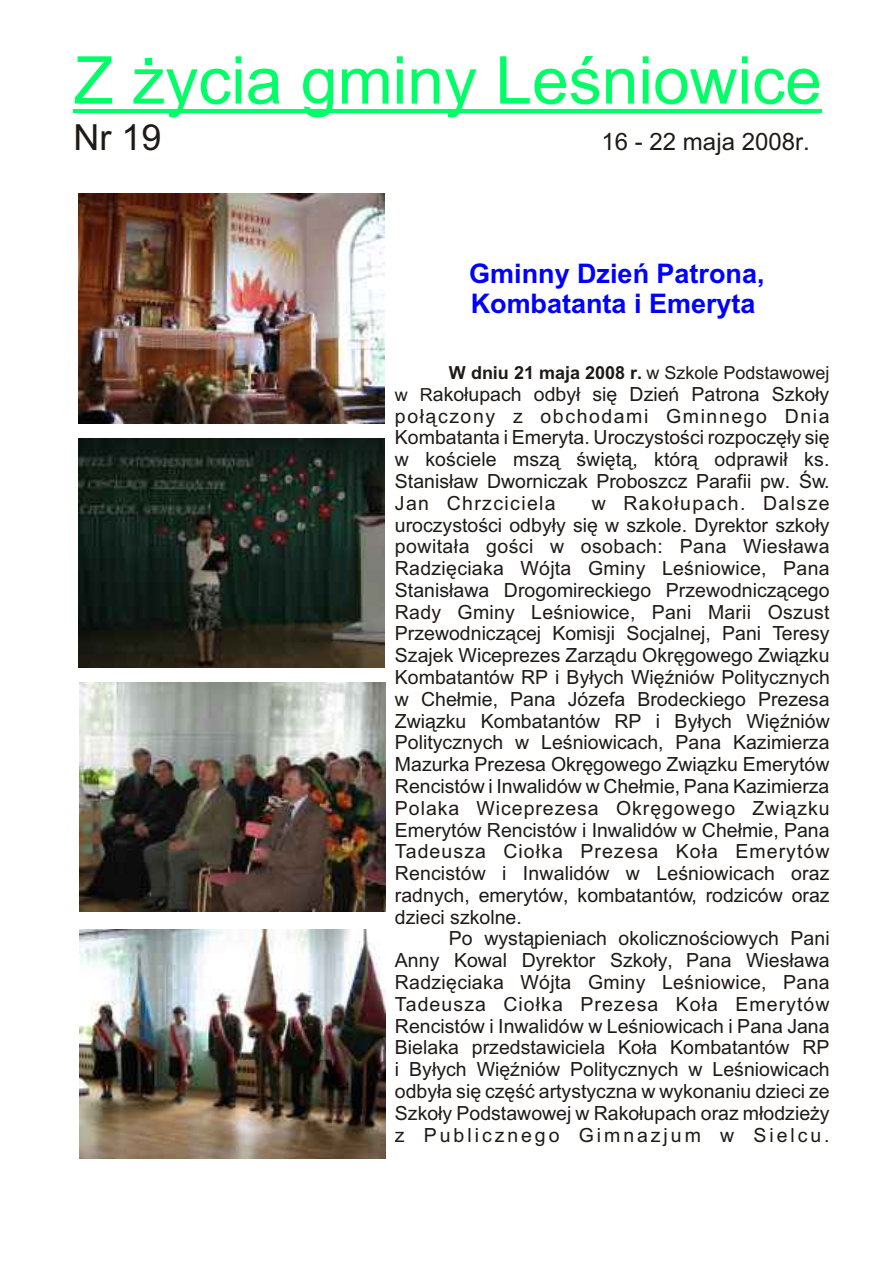
<style>
.page{position:relative;width:894px;height:1263px;background:#fff}
.page>*{position:absolute;margin:0;border:0;box-sizing:border-box;transform-origin:0 0}
.t1{font:66px "Arial CE";color:#0f6}
.t2{font:36px "Arial CE";color:#1f1a17}
.t3{font:700 27px/30.2px "Arial CE";color:#00f}
.t4{font:24px "Arial CE";color:#1f1a17}
.t5{font:19.5px/21.8px "Arial CE";color:#1f1a17;text-align:justify}
.t6{font:18px "Arial CE";color:#1f1a17}
.s1{font-weight:700}
.s2{font-size:18px}
</style>
<div class="page">
<hr style="left:74px;top:110px;width:748px;height:3px;background:#0f6">
<img style="left:80px;top:682px;width:306px;height:230px">
<img style="left:80px;top:929px;width:306px;height:230px">
<img style="left:78px;top:194px;width:306px;height:229px">
<img style="left:78px;top:438px;width:306px;height:230px">
<h1 class="t1" style="left:74px;top:56px;width:750px">Z ¿ycia gminy Leœniowice</h1>
<h2 class="t2" style="left:74px;top:124px;width:90px">Nr 19</h2>
<p class="t4" style="left:602px;top:132px;width:210px">16 - 22 maja 2008r.</p>
<h3 class="t3" style="left:469px;top:261px;width:297px">Gminny Dzieñ Patrona,<br>Kombatanta i Emeryta</h3>
<p class="t6" style="left:449px;top:366px;width:382px"><span class="s1">W dniu 21 maja 2008 r.</span> w Szkole Podstawowej</p>
<p class="t5" style="left:395px;top:385px;width:436px"><span class="s2">w R</span>ako³upach odby³ siê Dzieñ Patrona Szko³y po³¹czony z obchodami Gminnego Dnia Kombatanta i Emeryta. Uroczystoœci rozpoczê³y siê w koœciele msz¹ œwiêt¹, któr¹ odprawi³ ks.<br>Stanis³aw Dworniczak Proboszcz Parafii pw. Œw.<br>Jan Chrzciciela</p>
<p class="t5" style="left:395px;top:494px;width:436px;text-indent:197px">w Rako³upach. Dalsze uroczystoœci odby³y siê w szkole. Dyrektor szko³y powita³a goœci w osobach: Pana Wies³awa Radziêciaka Wójta Gminy Leœniowice, Pana Stanis³awa Drogomireckiego Przewodnicz¹cego Rady Gminy Leœniowice, Pani Marii Oszust Przewodnicz¹cej Komisji Socjalnej, Pani Teresy Szajek Wiceprezes Zarz¹du Okrêgowego Zwi¹zku Kombatantów RP i By³ych WiêŸniów Politycznych w Che³mie, Pana Józefa Brodeckiego Prezesa Zwi¹zku Kombatantów RP i By³ych WiêŸniów Politycznych w Leœniowicach, Pana Kazimierza Mazurka Prezesa Okrêgowego Zwi¹zku Emerytów Rencistów i Inwalidów w Che³mie, Pana Kazimierza Polaka Wiceprezesa Okrêgowego Zwi¹zku Emerytów Rencistów i Inwalidów w Che³mie, Pana Tadeusza Cio³ka Prezesa Ko³a Emerytów Rencistów i Inwalidów w Leœniowicach oraz radnych, emerytów, kombatantów, rodziców oraz dzieci szkolne.</p>
<p class="t5" style="left:395px;top:930px;width:436px;text-indent:54px">Po wyst¹pieniach okolicznoœciowych Pani Anny Kowal Dyrektor Szko³y, Pana Wies³awa Radziêciaka Wójta Gminy Leœniowice, Pana Tadeusza Cio³ka Prezesa Ko³a Emerytów Rencistów i Inwalidów w Leœniowicach i Pana Jana Bielaka przedstawiciela Ko³a Kombatantów RP i By³ych WiêŸniów Politycznych w Leœniowicach odby³a siê czêœæ artystyczna w wykonaniu dzieci ze Szko³y Podstawowej w Rako³upach oraz m³odzie¿y z Publicznego Gimnazjum w Sielcu.</p>
</div>
